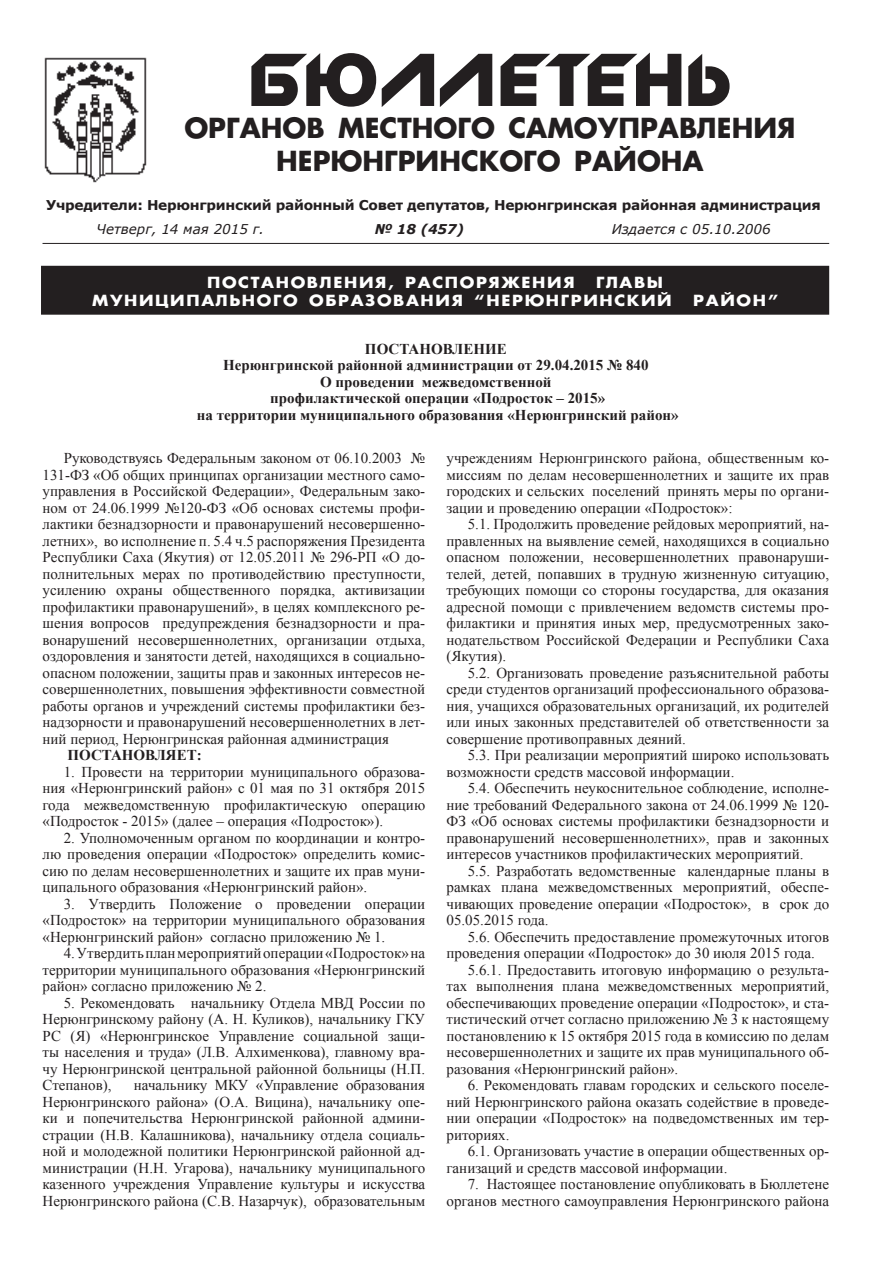
<style>
.page{position:relative;width:893px;height:1263px;background:#fff}
.page>*{position:absolute;margin:0;border:0;box-sizing:border-box;transform-origin:0 0}
.t1{font:70.5px "New Zelek";color:#231f20}
.t2{font:700 27px/32.4px "AG Futura";color:#231f20;text-align:center}
.t3{font:15px/16.5px "Times New Roman";color:#231f20;text-align:justify}
.t4{font:700 15px "Times New Roman";color:#231f20}
.t5{font:700 15px/18px "AG Futura";letter-spacing:.1em;color:#fff;scale:1.1 1}
.t6{font:700 13.5px "Verdana";letter-spacing:-.02em;color:#231f20}
.t7{font:italic 13.5px "Verdana";color:#231f20}
.t8{font:italic 700 13.5px "Verdana";color:#231f20}
</style>
<div class="page">
<img style="left:44px;top:57px;width:103px;height:126px">
<hr style="left:43px;top:243px;width:786px;height:1px;background:#231f20">
<div style="left:42px;top:266px;width:786px;height:48px;background:#231f20"></div>
<div style="left:41px;top:266px;width:788px;height:49px;border:2px solid #231f20"></div>
<h1 class="t1" style="left:247px;top:38px;width:487px">БЮЛЛЕТЕНЬ</h1>
<h2 class="t2" style="left:184px;top:112px;width:613px">ОРГАНОВ МЕСТНОГО САМОУПРАВЛЕНИЯ<br>НЕРЮНГРИНСКОГО РАЙОНА</h2>
<p class="t6" style="left:46px;top:196px;width:776px">Учредители: Нерюнгринский районный Совет депутатов, Нерюнгринская районная администрация</p>
<p class="t7" style="left:97px;top:220px;width:169px">Четверг, 14 мая 2015 г.</p>
<p class="t8" style="left:375px;top:220px;width:91px">№ 18 (457)</p>
<p class="t7" style="left:612px;top:220px;width:160px">Издается с 05.10.2006</p>
<p class="t5" style="left:207px;top:273px;width:336px">ПОСТАНОВЛЕНИЯ, РАСПОРЯЖЕНИЯ</p>
<p class="t5" style="left:92px;top:273px;width:528px;text-indent:504px">ГЛАВЫ<br>МУНИЦИПАЛЬНОГО ОБРАЗОВАНИЯ “НЕРЮНГРИНСКИЙ</p>
<p class="t4" style="left:365px;top:338px;width:24px">Постановлен</p>
<p class="t4" style="left:485px;top:338px;width:20px">ие</p>
<p class="t4" style="left:223px;top:355px;width:427px">Нерюнгринской районной администрации от 29.04.2015 № 840</p>
<p class="t4" style="left:320px;top:371px;width:233px">О проведении межведомственной</p>
<p class="t4" style="left:270px;top:388px;width:336px">профилактической операции «Подросток – 2015»</p>
<p class="t4" style="left:197px;top:404px;width:483px">на территории муниципального образования «Нерюнгринский район»</p>
<p class="t5" style="left:693px;top:291px;width:79px">РАЙОН”</p>
<p class="t3" style="left:43px;top:450px;width:384px;text-indent:21px">Руководствуясь Федеральным законом от 06.10.2003 № 131-ФЗ «Об общих принципах организации местного само&shy;управления в Российской Федерации», Федеральным зако&shy;ном от 24.06.1999 №120-ФЗ «Об основах системы профи&shy;лактики безнадзорности и правонарушений несовершенно&shy;летних», во исполнение п. 5.4 ч.5 распоряжения Президента Республики Саха (Якутия) от 12.05.2011 № 296-РП «О до&shy;полнительных мерах по противодействию преступности, усилению охраны общественного порядка, активизации профилактики правонарушений», в целях комплексного ре&shy;шения вопросов предупреждения безнадзорности и пра&shy;вонарушений несовершеннолетних, организации отдыха, оздоровления и занятости детей, находящихся в социально&shy;опасном положении, защиты прав и законных интересов не&shy;совершеннолетних, повышения эффективности совместной работы органов и учреждений системы профилактики без&shy;надзорности и правонарушений несовершеннолетних в лет&shy;ний период, Нерюнгринская районная администрация</p>
<p class="t4" style="left:68px;top:745px;width:136px">ПОСТАНОВЛЯЕТ:</p>
<p class="t3" style="left:43px;top:763px;width:384px;text-indent:21px">1. Провести на территории муниципального образова&shy;ния «Нерюнгринский район» с 01 мая по 31 октября 2015 года межведомственную профилактическую операцию «Подросток - 2015» (далее – операция «Подросток»).</p>
<p class="t3" style="left:43px;top:829px;width:384px;text-indent:21px">2. Уполномоченным органом по координации и контро&shy;лю проведения операции «Подросток» определить комис&shy;сию по делам несовершеннолетних и защите их прав муни&shy;ципального образования «Нерюнгринский район».</p>
<p class="t3" style="left:43px;top:895px;width:384px;text-indent:21px">3. Утвердить Положение о проведении операции «Подросток» на территории муниципального образования «Нерюнгринский район» согласно приложению № 1.</p>
<p class="t3" style="left:43px;top:945px;width:384px;text-indent:21px">4. Утвердить план мероприятий операции «Подросток» на территории муниципального образования «Нерюнгринский район» согласно приложению № 2.</p>
<p class="t3" style="left:43px;top:994px;width:384px;text-indent:21px">5. Рекомендовать начальнику Отдела МВД России по Нерюнгринскому району (А. Н. Куликов), начальнику ГКУ РС (Я) «Нерюнгринское Управление социальной защи&shy;ты населения и труда» (Л.В. Алхименкова), главному вра&shy;чу Нерюнгринской центральной районной больницы (Н.П.<br>Степанов),</p>
<p class="t3" style="left:43px;top:1077px;width:384px;text-indent:91px">начальнику МКУ «Управление образования Нерюнгринского района» (О.А. Вицина), начальнику опе&shy;ки и попечительства Нерюнгринской районной админи&shy;страции (Н.В. Калашникова), начальнику отдела социаль&shy;ной и молодежной политики Нерюнгринской районной ад&shy;министрации (Н.Н. Угарова), начальнику муниципального казенного учреждения Управление культуры и искусства Нерюнгринского района (С.В. Назарчук), образовательным</p>
<p class="t3" style="left:446px;top:450px;width:384px">учреждениям Нерюнгринского района, общественным ко&shy;миссиям по делам несовершеннолетних и защите их прав городских и сельских поселений принять меры по органи&shy;зации и проведению операции «Подросток»:</p>
<p class="t3" style="left:446px;top:516px;width:384px;text-indent:21px">5.1. Продолжить проведение рейдовых мероприятий, на&shy;правленных на выявление семей, находящихся в социально опасном положении, несовершеннолетних правонаруши&shy;телей, детей, попавших в трудную жизненную ситуацию, требующих помощи со стороны государства, для оказания адресной помощи с привлечением ведомств системы про&shy;филактики и принятия иных мер, предусмотренных зако&shy;нодательством Российской Федерации и Республики Саха (Якутия).</p>
<p class="t3" style="left:446px;top:664px;width:384px;text-indent:21px">5.2. Организовать проведение разъяснительной работы среди студентов организаций профессионального образова&shy;ния, учащихся образовательных организаций, их родителей или иных законных представителей об ответственности за совершение противоправных деяний.</p>
<p class="t3" style="left:446px;top:747px;width:384px;text-indent:21px">5.3. При реализации мероприятий широко использовать возможности средств массовой информации.</p>
<p class="t3" style="left:446px;top:780px;width:384px;text-indent:21px">5.4. Обеспечить неукоснительное соблюдение, исполне&shy;ние требований Федерального закона от 24.06.1999 № 120- ФЗ «Об основах системы профилактики безнадзорности и правонарушений несовершеннолетних», прав и законных интересов участников профилактических мероприятий.</p>
<p class="t3" style="left:446px;top:862px;width:384px;text-indent:21px">5.5. Разработать ведомственные календарные планы в рамках плана межведомственных мероприятий, обеспе&shy;чивающих проведение операции «Подросток», в срок до 05.05.2015 года.</p>
<p class="t3" style="left:468px;top:928px;width:363px">5.6. Обеспечить предоставление промежуточных итогов</p>
<p class="t3" style="left:446px;top:945px;width:370px">проведения операции «Подросток» до 30 июля 2015 года.</p>
<p class="t3" style="left:468px;top:961px;width:363px">5.6.1. Предоставить итоговую информацию о результа-</p>
<p class="t3" style="left:446px;top:978px;width:384px">тах выполнения плана межведомственных мероприятий,</p>
<p class="t3" style="left:446px;top:994px;width:384px">обеспечивающих проведение операции «Подросток», и ста-</p>
<p class="t3" style="left:446px;top:1011px;width:384px">тистический отчет согласно приложению № 3 к настоящему</p>
<p class="t3" style="left:446px;top:1027px;width:384px">постановлению к 15 октября 2015 года в комиссию по делам</p>
<p class="t3" style="left:446px;top:1044px;width:384px">несовершеннолетних и защите их прав муниципального об-</p>
<p class="t3" style="left:446px;top:1060px;width:233px">разования «Нерюнгринский район».</p>
<p class="t3" style="left:446px;top:1077px;width:384px;text-indent:21px">6. Рекомендовать главам городских и сельского поселе&shy;ний Нерюнгринского района оказать содействие в проведе&shy;нии операции «Подросток» на подведомственных им тер&shy;риториях.</p>
<p class="t3" style="left:446px;top:1143px;width:384px;text-indent:21px">6.1. Организовать участие в операции общественных ор&shy;ганизаций и средств массовой информации.</p>
<p class="t3" style="left:446px;top:1176px;width:384px;text-align:right">7. Настоящее постановление опубликовать в Бюллетене органов местного самоуправления Нерюнгринского района</p>
</div>
